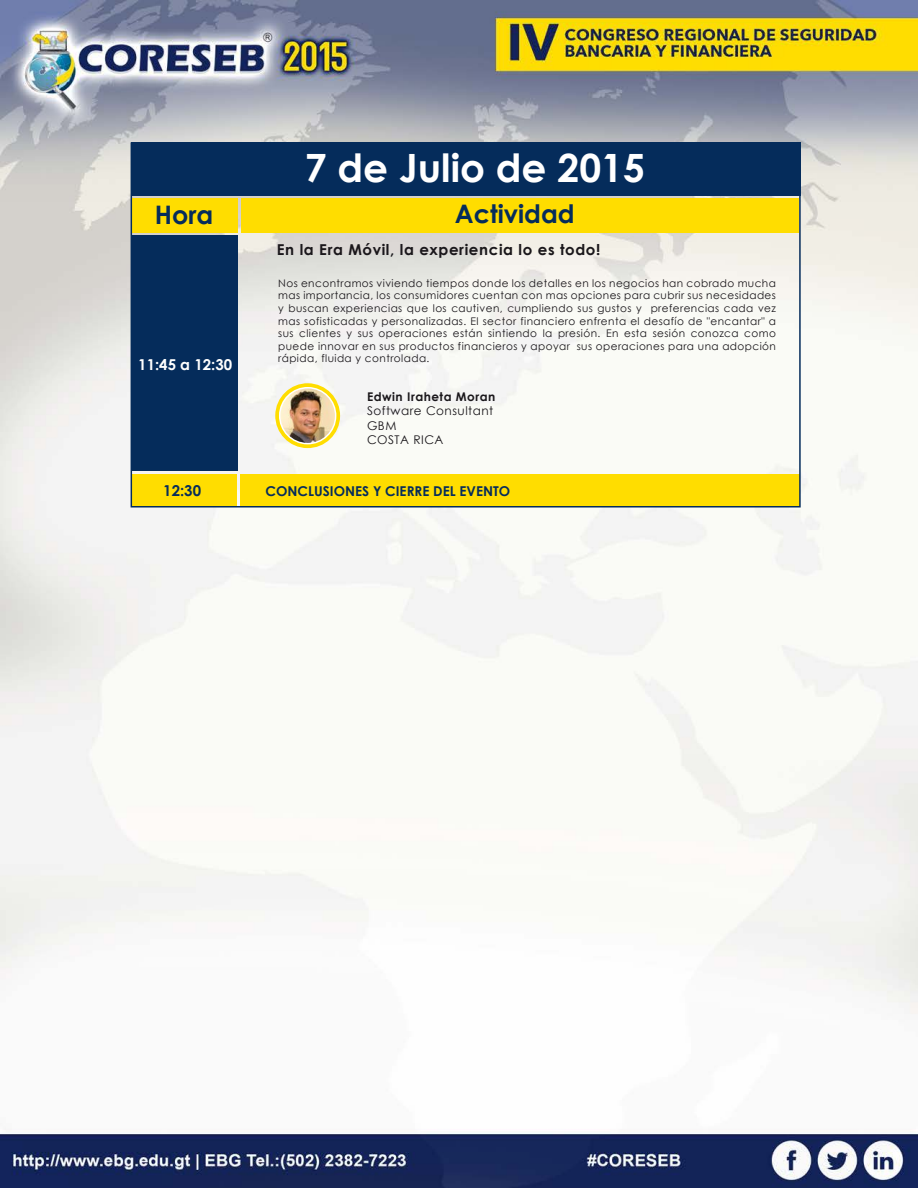
<style>
.page{position:relative;width:918px;height:1188px;background:#fff}
.page>*{position:absolute;margin:0;border:0;box-sizing:border-box;transform-origin:0 0}
.t1{font:700 39px "Century Gothic";color:#fff}
.t2{font:700 25.5px "Century Gothic";color:#052c5b}
.t3{font:700 15px "Century Gothic";letter-spacing:.04em;color:#1a171b}
.t4{font:700 15px "Century Gothic";color:#fff}
.t5{font:700 15px "Century Gothic";color:#052c5b}
.t6{font:700 13.5px "Century Gothic";color:#052c5b}
.t7{font:12px/14.4px "Century Gothic";letter-spacing:.04em;color:#1a171b}
.t8{font:700 12px "Century Gothic";letter-spacing:.04em;color:#1a171b}
.t9{font:10.5px/12.6px "Century Gothic";letter-spacing:.04em;color:#1a171b;text-align:justify}
</style>
<div class="page">
<img style="left:0;top:0;width:918px;height:1188px">
<div style="left:132px;top:236px;width:105px;height:235px;background:#052c5b"></div>
<div style="left:131px;top:142px;width:669px;height:53px;background:#052c5b"></div>
<div style="left:241px;top:198px;width:558px;height:35px;background:#fd0"></div>
<div style="left:132px;top:198px;width:106px;height:35px;background:#fd0"></div>
<div style="left:240px;top:474px;width:560px;height:33px;background:#fd0"></div>
<div style="left:131px;top:474px;width:106px;height:33px;background:#fd0"></div>
<div style="left:131px;top:142px;width:670px;height:366px;border:2px solid #052c5b"></div>
<svg style="left:275px;top:383px;width:65px;height:65px"></svg>
<img style="left:279px;top:388px;width:57px;height:56px">
<div style="left:279px;top:387px;width:58px;height:58px;border:2px solid #fff;border-radius:50%"></div>
<h1 class="t1" style="left:305px;top:139px;width:342px">7 de Julio de 2015</h1>
<h2 class="t2" style="left:155px;top:196px;width:60px">Hora</h2>
<h2 class="t2" style="left:455px;top:195px;width:121px">Actividad</h2>
<h3 class="t4" style="left:138px;top:353px;width:95px">11:45 a 12:30</h3>
<h3 class="t3" style="left:277px;top:238px;width:325px">En la Era Móvil, la experiencia lo es todo!</h3>
<p class="t9" style="left:278px;top:277px;width:499px">Nos encontramos viviendo tiempos donde los detalles en los negocios han cobrado mucha mas importancia, los consumidores cuentan con mas opciones para cubrir sus necesidades y buscan experiencias que los cautiven, cumpliendo sus gustos y preferencias cada vez mas sofisticadas y personalizadas. El sector financiero enfrenta el desafío de "encantar" a sus clientes y sus operaciones están sintiendo la presión. En esta sesión conozca como puede innovar en sus productos financieros y apoyar sus operaciones para una adopción rápida, fluida y controlada.</p>
<p class="t8" style="left:367px;top:388px;width:130px">Edwin Iraheta Moran</p>
<p class="t7" style="left:367px;top:404px;width:128px">Software Consultant<br>GBM<br>COSTA RICA</p>
<h3 class="t5" style="left:163px;top:480px;width:39px">12:30</h3>
<p class="t6" style="left:266px;top:481px;width:246px">CONCLUSIONES Y CIERRE DEL EVENTO</p>
</div>
